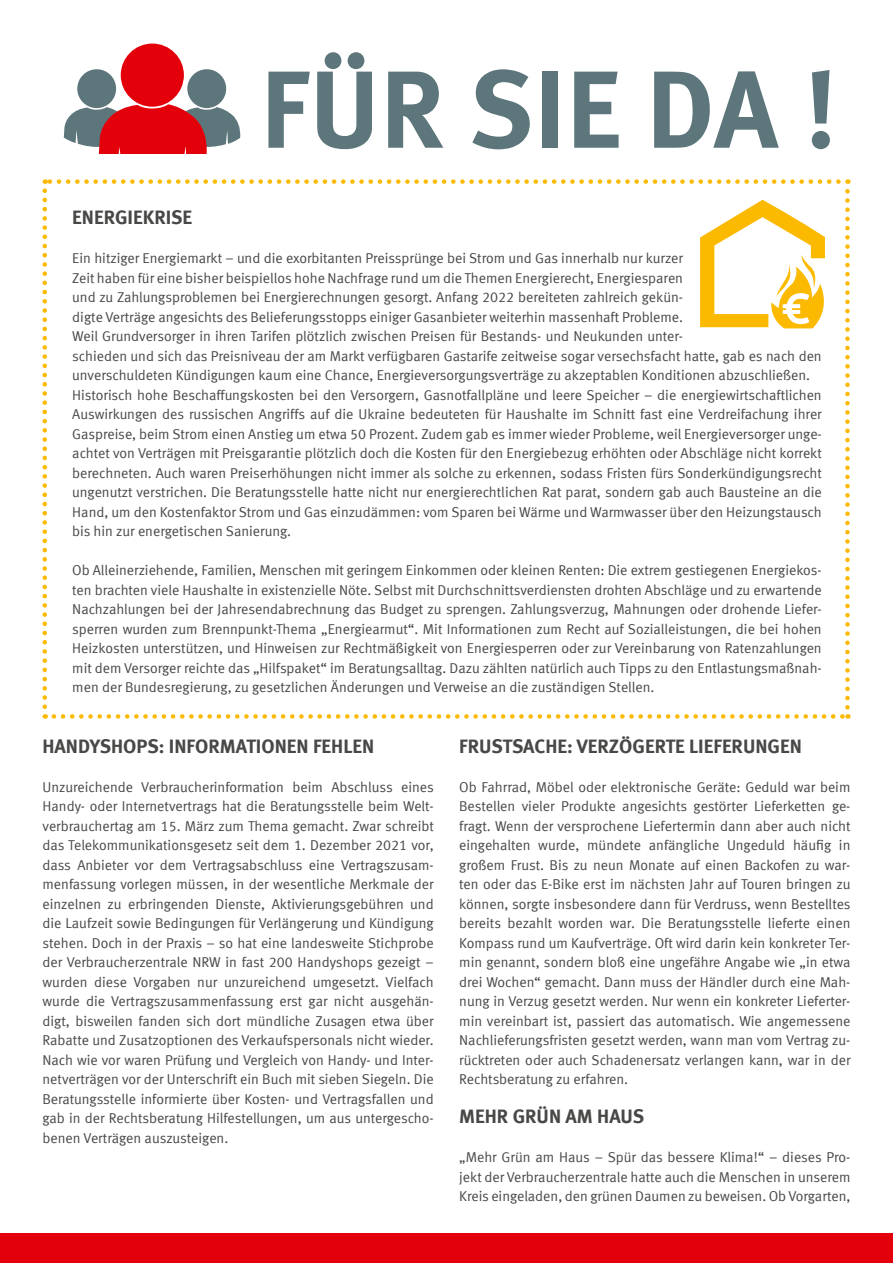
<style>
.page{position:relative;width:893px;height:1263px;background:#fff}
.page>*{position:absolute;margin:0;border:0;box-sizing:border-box;transform-origin:0 0}
.t1{font:109.5px "Meta Bold LF";letter-spacing:.01em;color:#5d767b}
.t2{font:700 19.5px "VZ Meta LF";color:#484847}
.t3{font:14.25px/19.5px "VZ Meta LF";color:#484847;text-align:justify}
</style>
<div class="page">
<div style="left:0;top:1233px;width:893px;height:30px;background:#e3000b"></div>
<div style="left:187px;top:69px;width:39px;height:39px;background:#5d767b;border-radius:50%"></div>
<div style="left:77px;top:69px;width:39px;height:39px;background:#5d767b;border-radius:50%"></div>
<div style="left:121px;top:44px;width:63px;height:63px;background:#e3000b;border-radius:50%"></div>
<svg style="left:43px;top:191px;width:4px;height:528px"></svg>
<svg style="left:54px;top:714px;width:794px;height:5px"></svg>
<svg style="left:845px;top:179px;width:5px;height:528px"></svg>
<svg style="left:45px;top:104px;width:793px;height:80px"></svg>
<div style="left:64px;top:154px;width:228px;height:17px;background:#fff"></div>
<svg style="left:700px;top:200px;width:125px;height:128px"></svg>
<h1 class="t1" style="left:261px;top:45px;width:578px">FÜR SIE DA !</h1>
<h2 class="t2" style="left:72px;top:206px;width:121px">ENERGIEKRISE</h2>
<p class="t3" style="left:72px;top:248px;width:751px;text-align:left">Ein hitziger Energiemarkt – und die exorbitanten Preissprünge bei Strom und Gas innerhalb nur kurzer<br>Zeit haben für eine bisher beispiellos hohe Nachfrage rund um die Themen Energierecht, Energiesparen<br>und zu Zahlungsproblemen bei Energierechnungen gesorgt. Anfang 2022 bereiteten zahlreich gekün-<br>digte Verträge angesichts des Belieferungsstopps einiger Gasanbieter weiterhin massenhaft Probleme.<br>Weil Grundversorger in ihren Tarifen plötzlich zwischen Preisen für Bestands- und Neukunden unter-<br>schieden und sich das Preisniveau der am Markt verfügbaren Gastarife zeitweise sogar versechsfacht hatte, gab es nach den unverschuldeten Kündigungen kaum eine Chance, Energieversorgungsverträge zu akzeptablen Konditionen abzuschließen.<br>Historisch hohe Beschaffungskosten bei den Versorgern, Gasnotfallpläne und leere Speicher – die energiewirtschaftlichen Auswirkungen des russischen Angriffs auf die Ukraine bedeuteten für Haushalte im Schnitt fast eine Verdreifachung ihrer Gaspreise, beim Strom einen Anstieg um etwa 50 Prozent. Zudem gab es immer wieder Probleme, weil Energieversorger unge&shy;achtet von Verträgen mit Preisgarantie plötzlich doch die Kosten für den Energiebezug erhöhten oder Abschläge nicht korrekt berechneten. Auch waren Preiserhöhungen nicht immer als solche zu erkennen, sodass Fristen fürs Sonderkündigungsrecht ungenutzt verstrichen. Die Beratungsstelle hatte nicht nur energierechtlichen Rat parat, sondern gab auch Bausteine an die Hand, um den Kostenfaktor Strom und Gas einzudämmen: vom Sparen bei Wärme und Warmwasser über den Heizungstausch bis hin zur energetischen Sanierung.</p>
<p class="t3" style="left:72px;top:560px;width:751px">Ob Alleinerziehende, Familien, Menschen mit geringem Einkommen oder kleinen Renten: Die extrem gestiegenen Energiekos&shy;ten brachten viele Haushalte in existenzielle Nöte. Selbst mit Durchschnittsverdiensten drohten Abschläge und zu erwartende Nachzahlungen bei der Jahresendabrechnung das Budget zu sprengen. Zahlungsverzug, Mahnungen oder drohende Liefer&shy;sperren wurden zum Brennpunkt-Thema „Energiearmut“. Mit Informationen zum Recht auf Sozialleistungen, die bei hohen Heizkosten unterstützen, und Hinweisen zur Rechtmäßigkeit von Energiesperren oder zur Vereinbarung von Ratenzahlungen mit dem Versorger reichte das „Hilfspaket“ im Beratungsalltag. Dazu zählten natürlich auch Tipps zu den Entlastungsmaßnah&shy;men der Bundesregierung, zu gesetzlichen Änderungen und Verweise an die zuständigen Stellen.</p>
<h2 class="t2" style="left:43px;top:734px;width:333px">HANDYSHOPS: INFORMATIONEN FEHLEN</h2>
<p class="t3" style="left:43px;top:777px;width:393px">Unzureichende Verbraucherinformation beim Abschluss eines Handy- oder Internetvertrags hat die Beratungsstelle beim Welt&shy;verbrauchertag am 15. März zum Thema gemacht. Zwar schreibt das Telekommunikationsgesetz seit dem 1. Dezember 2021 vor, dass Anbieter vor dem Vertragsabschluss eine Vertragszusam&shy;menfassung vorlegen müssen, in der wesentliche Merkmale der einzelnen zu erbringenden Dienste, Aktivierungsgebühren und die Laufzeit sowie Bedingungen für Verlängerung und Kündigung stehen. Doch in der Praxis – so hat eine landesweite Stichprobe der Verbraucherzentrale NRW in fast 200 Handyshops gezeigt – wurden diese Vorgaben nur unzureichend umgesetzt. Vielfach wurde die Vertragszusammenfassung erst gar nicht ausgehän&shy;digt, bisweilen fanden sich dort mündliche Zusagen etwa über Rabatte und Zusatzoptionen des Verkaufspersonals nicht wieder.<br>Nach wie vor waren Prüfung und Vergleich von Handy- und Inter&shy;netverträgen vor der Unterschrift ein Buch mit sieben Siegeln. Die Beratungsstelle informierte über Kosten- und Vertragsfallen und gab in der Rechtsberatung Hilfestellungen, um aus untergescho&shy;benen Verträgen auszusteigen.</p>
<h2 class="t2" style="left:459px;top:734px;width:344px">FRUSTSACHE: VERZÖGERTE LIEFERUNGEN</h2>
<p class="t3" style="left:459px;top:777px;width:393px">Ob Fahrrad, Möbel oder elektronische Geräte: Geduld war beim Bestellen vieler Produkte angesichts gestörter Lieferketten ge&shy;fragt. Wenn der versprochene Liefertermin dann aber auch nicht eingehalten wurde, mündete anfängliche Ungeduld häufig in großem Frust. Bis zu neun Monate auf einen Backofen zu war&shy;ten oder das E-Bike erst im nächsten Jahr auf Touren bringen zu können, sorgte insbesondere dann für Verdruss, wenn Bestelltes bereits bezahlt worden war. Die Beratungsstelle lieferte einen Kompass rund um Kaufverträge. Oft wird darin kein konkreter Ter&shy;min genannt, sondern bloß eine ungefähre Angabe wie „in etwa drei Wochen“ gemacht. Dann muss der Händler durch eine Mah&shy;nung in Verzug gesetzt werden. Nur wenn ein konkreter Lieferter&shy;min vereinbart ist, passiert das automatisch. Wie angemessene Nachlieferungsfristen gesetzt werden, wann man vom Vertrag zu&shy;rücktreten oder auch Schadenersatz verlangen kann, war in der Rechtsberatung zu erfahren.</p>
<h2 class="t2" style="left:459px;top:1105px;width:187px">MEHR GRÜN AM HAUS</h2>
<p class="t3" style="left:459px;top:1147px;width:393px">„Mehr Grün am Haus – Spür das bessere Klima!“ – dieses Pro&shy;jekt der Verbraucherzentrale hatte auch die Menschen in unserem Kreis eingeladen, den grünen Daumen zu beweisen. Ob Vorgarten,</p>
</div>
